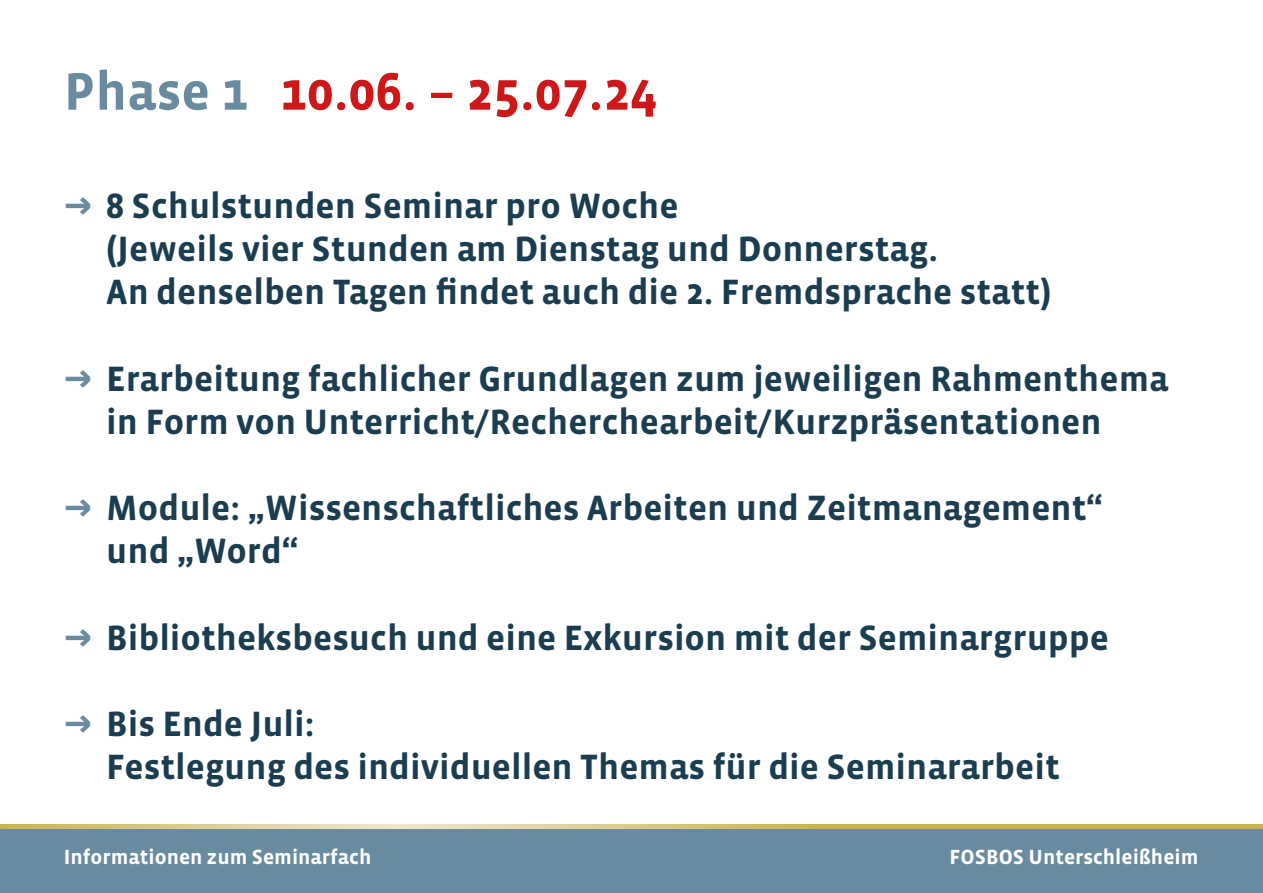
<style>
.page{position:relative;width:1263px;height:893px;background:#fff}
.page>*{position:absolute;margin:0;border:0;box-sizing:border-box;transform-origin:0 0}
.t1{font:700 54px "Vista Sans OTCE";color:#cd1719}
.t2{font:700 36px/43.2px "Vista Sans OTCE";color:#1a3d4f}
.t3{font:700 21px "Vista Sans OTCE";color:#fff}
.s1{color:#698ba0}
</style>
<div class="page">
<svg style="left:0;top:825px;width:1263px;height:4px;background:#d6c37a"></svg>
<div style="left:0;top:829px;width:1263px;height:64px;background:#698ba0"></div>
<h1 class="t1" style="left:64px;top:61px;width:595px"><span class="s1">Phase 1</span> 10.06. – 25.07.24</h1>
<p class="t2" style="left:106px;top:184px;width:946px;text-indent:-43px"><span class="s1">→</span> 8 Schulstunden Seminar pro Woche<br>(Jeweils vier Stunden am Dienstag und Donnerstag.<br>An denselben Tagen findet auch die 2. Fremdsprache statt)</p>
<p class="t2" style="left:106px;top:356px;width:1064px;text-indent:-43px"><span class="s1">→</span> Erarbeitung fachlicher Grundlagen zum jeweiligen Rahmenthema in Form von Unterricht/Recherchearbeit/Kurzpräsentationen</p>
<p class="t2" style="left:106px;top:486px;width:998px;text-indent:-43px"><span class="s1">→</span> Module: „Wissenschaftliches Arbeiten und Zeitmanagement“ und „Word“</p>
<p class="t2" style="left:64px;top:616px;width:1047px"><span class="s1">→</span> Bibliotheksbesuch und eine Exkursion mit der Seminargruppe</p>
<p class="t2" style="left:106px;top:702px;width:955px;text-indent:-43px"><span class="s1">→</span> Bis Ende Juli:<br>Festlegung des individuellen Themas für die Seminararbeit</p>
<p class="t3" style="left:64px;top:845px;width:309px">Informationen zum Seminarfach</p>
<p class="t3" style="left:949px;top:845px;width:250px">FOSBOS Unterschleißheim</p>
</div>
